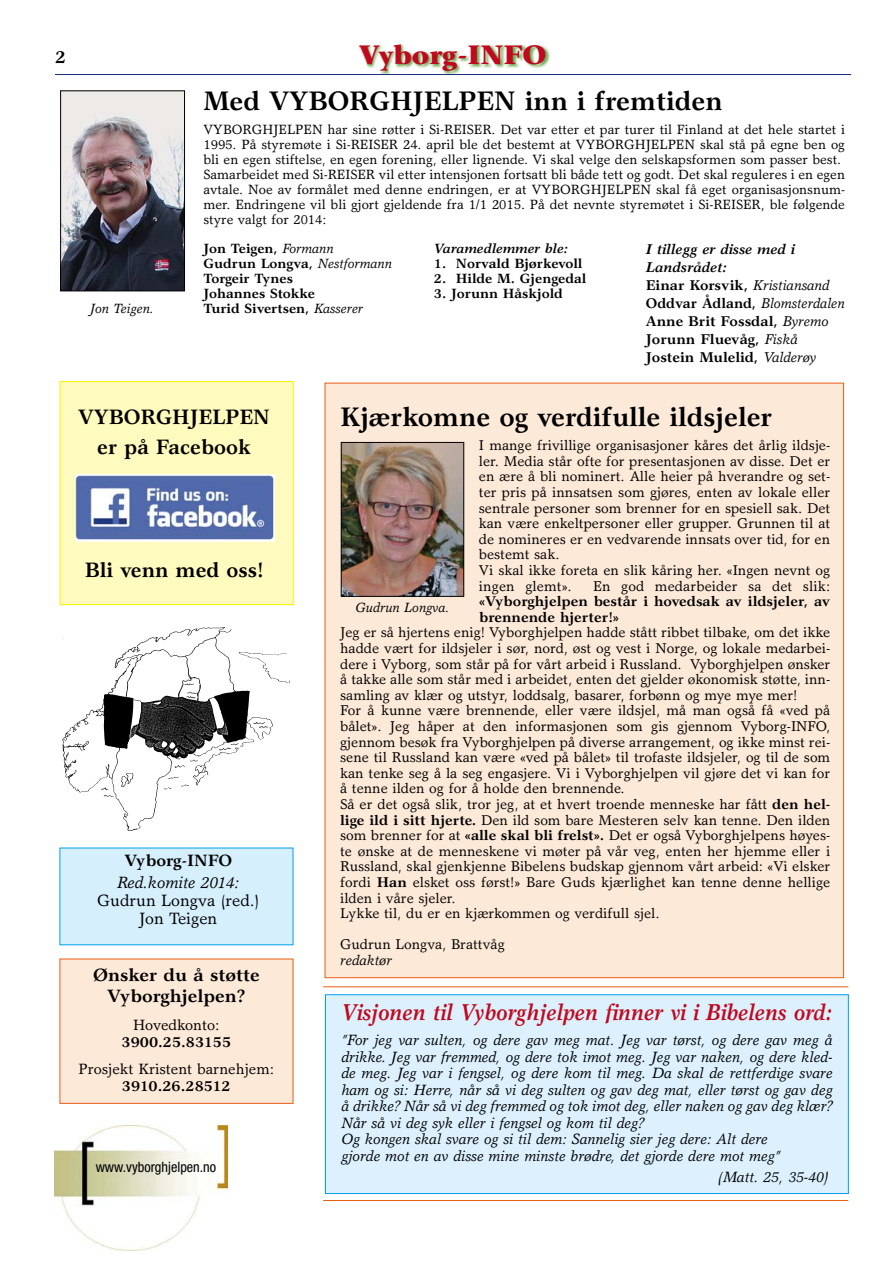
<style>
.page{position:relative;width:893px;height:1263px;background:#fff}
.page>*{position:absolute;margin:0;border:0;box-sizing:border-box;transform-origin:0 0}
.t1{font:700 27px "Garth Graphic";color:#000;scale:.96 1}
.t2{font:900 27px "Garth Graphic";letter-spacing:-.01em;color:#c0081f}
.t3{font:italic 700 23.1px "Garth Graphic";color:#c0081f;scale:.89 1}
.t4{font:700 21px/29.5px "Garth Graphic";color:#000;text-align:center;scale:.96 1}
.t5{font:700 18px/21px "Garth Graphic";color:#000;text-align:center}
.t6{font:16.5px/18px "Garth Graphic";color:#000;text-align:center}
.t7{font:italic 16.5px "Garth Graphic";color:#000}
.t8{font:700 16.5px "Garth Graphic";color:#000}
.t9{font:italic 15px/16.5px "Garth Graphic";color:#000}
.t10{font:15px "Garth Graphic";color:#000}
.t11{font:700 15px "Garth Graphic";color:#000}
.t12{font:14.25px/15.6px "Garth Graphic";color:#000}
.t13{font:700 14.25px/18px "Garth Graphic";color:#000}
.t14{font:condensed 14.25px "Helvetica Neue";color:#000}
.t15{font:italic 14.25px "Garth Graphic";color:#000}
.t16{font:13.5px/15px "Garth Graphic";color:#000}
.t17{font:700 13.5px/15px "Garth Graphic";color:#000}
.t18{font:italic 13.5px "Garth Graphic";color:#000}
.t19{font:italic 700 13.5px "Garth Graphic";color:#000}
.s1{font-weight:400;font-style:italic}
.s2{font-style:italic}
.s3{font-weight:700}
</style>
<div class="page">
<img style="left:359px;top:44px;width:191px;height:31px">
<hr style="left:55px;top:75px;width:795px;height:1px;background:#1b307e">
<div style="left:60px;top:382px;width:233px;height:222px;background:#fffabe"></div>
<div style="left:60px;top:381px;width:234px;height:224px;border:1px solid #fff000"></div>
<img style="left:62px;top:627px;width:228px;height:204px">
<div style="left:60px;top:848px;width:233px;height:96px;background:#d6effd"></div>
<hr style="left:323px;top:986px;width:525px;height:1px;background:#ea5c13">
<div style="left:326px;top:995px;width:522px;height:198px;background:#dcf1fd"></div>
<div style="left:325px;top:994px;width:523px;height:200px;border:1px solid #009fee"></div>
<div style="left:60px;top:959px;width:233px;height:144px;background:#fde9d8"></div>
<div style="left:60px;top:959px;width:233px;height:145px;border:1px solid #ea5c13"></div>
<hr style="left:323px;top:1200px;width:525px;height:1px;background:#ea5c13">
<img style="left:62px;top:93px;width:121px;height:196px">
<div style="left:60px;top:91px;width:125px;height:200px;border:1px solid #000"></div>
<div style="left:325px;top:383px;width:518px;height:594px;background:#fde9d8"></div>
<img style="left:343px;top:444px;width:119px;height:150px">
<div style="left:341px;top:442px;width:123px;height:154px;border:1px solid #000"></div>
<img style="left:75px;top:474px;width:200px;height:67px">
<img style="left:55px;top:1126px;width:173px;height:124px">
<p class="t5" style="left:55px;top:48px;width:12px">2</p>
<h1 class="t2" style="left:359px;top:44px;width:189px">Vyborg-INFO</h1>
<p class="t18" style="left:90px;top:303px;width:65px">Jon Teigen.</p>
<h1 class="t1" style="left:203px;top:91px;width:542px">Med VYBORGHJELPEN inn i fremtiden</h1>
<p class="t16" style="left:204px;top:123px;width:643px">VYBORGHJELPEN har sine røtter i Si-REISER. Det var etter et par turer til Finland at det hele startet i 1995. På styremøte i Si-REISER 24. april ble det bestemt at VYBORGHJELPEN skal stå på egne ben og bli en egen stiftelse, en egen forening, eller lignende. Vi skal velge den selskapsformen som passer best.<br>Samarbeidet med Si-REISER vil etter intensjonen fortsatt bli både tett og godt. Det skal reguleres i en egen avtale. Noe av formålet med denne endringen, er at VYBORGHJELPEN skal få eget organisasjonsnum&shy;mer. Endringene vil bli gjort gjeldende fra 1/1 2015. På det nevnte styremøtet i Si-REISER, ble følgende styre valgt for 2014:</p>
<p class="t17" style="left:203px;top:242px;width:190px">Jon Teigen, <span class="s1">Formann<br></span>Gudrun Longva, <span class="s1">Nestformann<br></span>Torgeir Tynes<br>Johannes Stokke<br>Turid Sivertsen, <span class="s1">Kasserer</span></p>
<p class="t19" style="left:434px;top:243px;width:136px">Varamedlemmer ble:</p>
<p class="t13" style="left:646px;top:242px;width:200px"><span class="s2">I tillegg er disse med i<br>Landsrådet:<br></span>Einar Korsvik, <span class="s1">Kristiansand<br></span>Oddvar Ådland, <span class="s1">Blomsterdalen<br></span>Anne Brit Fossdal, <span class="s1">Byremo<br></span>Jorunn Fluevåg, <span class="s1">Fiskå<br></span>Jostein Mulelid, <span class="s1">Valderøy</span></p>
<p class="t17" style="left:434px;top:257px;width:150px">1. Norvald Bjørkevoll</p>
<p class="t17" style="left:434px;top:272px;width:154px">2. Hilde M. Gjengedal</p>
<p class="t17" style="left:434px;top:287px;width:131px">3. Jorunn Håskjold</p>
<h3 class="t4" style="left:78px;top:405px;width:201px">VYBORGHJELPEN er på Facebook</h3>
<h3 class="t4" style="left:85px;top:557px;width:188px">Bli venn med oss!</h3>
<p class="t8" style="left:124px;top:854px;width:109px">Vyborg-INFO</p>
<p class="t7" style="left:117px;top:876px;width:124px">Red.komite 2014:</p>
<p class="t6" style="left:97px;top:893px;width:164px">Gudrun Longva (red.)<br>Jon Teigen</p>
<p class="t5" style="left:93px;top:966px;width:168px">Ønsker du å støtte<br>Vyborghjelpen?</p>
<p class="t10" style="left:133px;top:1020px;width:88px">Hovedkonto:</p>
<p class="t11" style="left:122px;top:1036px;width:111px">3900.25.83155</p>
<p class="t10" style="left:79px;top:1063px;width:197px">Prosjekt Kristent barnehjem:</p>
<p class="t11" style="left:122px;top:1080px;width:110px">3910.26.28512</p>
<p class="t14" style="left:96px;top:1162px;width:122px">www.vyborghjelpen.no</p>
<h1 class="t1" style="left:340px;top:406px;width:452px">Kjærkomne og verdifulle ildsjeler</h1>
<p class="t12" style="left:479px;top:439px;width:353px">I mange frivillige organisasjoner kåres det årlig ildsje&shy;ler. Media står ofte for presentasjonen av disse. Det er en ære å bli nominert. Alle heier på hverandre og set&shy;ter pris på innsatsen som gjøres, enten av lokale eller sentrale personer som brenner for en spesiell sak. Det kan være enkeltpersoner eller grupper. Grunnen til at de nomineres er en vedvarende innsats over tid, for en bestemt sak.<br>Vi skal ikke foreta en slik kåring her. «Ingen nevnt og ingen glemt».</p>
<p class="t12" style="left:593px;top:579px;width:239px">En god medarbeider sa det slik:</p>
<p class="t13" style="left:479px;top:595px;width:353px;line-height:15.6px">«Vyborghjelpen består i hovedsak av ildsjeler, av brennende hjerter!»</p>
<p class="t12" style="left:340px;top:626px;width:492px">Jeg er så hjertens enig! Vyborghjelpen hadde stått ribbet tilbake, om det ikke hadde vært for ildsjeler i sør, nord, øst og vest i Norge, og lokale medarbei&shy;dere i Vyborg, som står på for vårt arbeid i Russland. Vyborghjelpen ønsker å takke alle som står med i arbeidet, enten det gjelder økonomisk støtte, inn&shy;samling av klær og utstyr, loddsalg, basarer, forbønn og mye mye mer!<br>For å kunne være brennende, eller være ildsjel, må man også få «ved på bålet». Jeg håper at den informasjonen som gis gjennom Vyborg-INFO, gjennom besøk fra Vyborghjelpen på diverse arrangement, og ikke minst rei&shy;sene til Russland kan være «ved på bålet» til trofaste ildsjeler, og til de som kan tenke seg å la seg engasjere. Vi i Vyborghjelpen vil gjøre det vi kan for å tenne ilden og for å holde den brennende.<br>Så er det også slik, tror jeg, at et hvert troende menneske har fått <span class="s3">den hel&shy;lige ild i sitt hjerte.</span> Den ild som bare Mesteren selv kan tenne. Den ilden som brenner for at <span class="s3">«alle skal bli frelst».</span> Det er også Vyborghjelpens høyes&shy;te ønske at de menneskene vi møter på vår veg, enten her hjemme eller i Russland, skal gjenkjenne Bibelens budskap gjennom vårt arbeid: «Vi elsker fordi <span class="s3">Han</span> elsket oss først!» Bare Guds kjærlighet kan tenne denne hellige ilden i våre sjeler.<br>Lykke til, du er en kjærkommen og verdifull sjel.</p>
<p class="t12" style="left:340px;top:938px;width:166px">Gudrun Longva, Brattvåg</p>
<p class="t15" style="left:340px;top:955px;width:53px">redaktør</p>
<p class="t18" style="left:356px;top:602px;width:95px">Gudrun Longva.</p>
<h2 class="t3" style="left:341px;top:1003px;width:553px">Visjonen til Vyborghjelpen finner vi i Bibelens ord:</h2>
<p class="t9" style="left:341px;top:1033px;width:493px">”For jeg var sulten, og dere gav meg mat. Jeg var tørst, og dere gav meg å drikke. Jeg var fremmed, og dere tok imot meg. Jeg var naken, og dere kled&shy;de meg. Jeg var i fengsel, og dere kom til meg. Da skal de rettferdige svare ham og si: Herre, når så vi deg sulten og gav deg mat, eller tørst og gav deg å drikke? Når så vi deg fremmed og tok imot deg, eller naken og gav deg klær?<br>Når så vi deg syk eller i fengsel og kom til deg?<br>Og kongen skal svare og si til dem: Sannelig sier jeg dere: Alt dere<br>gjorde mot en av disse mine minste brødre, det gjorde dere mot meg”</p>
<p class="t9" style="left:719px;top:1170px;width:111px">(Matt. 25, 35-40)</p>
</div>
